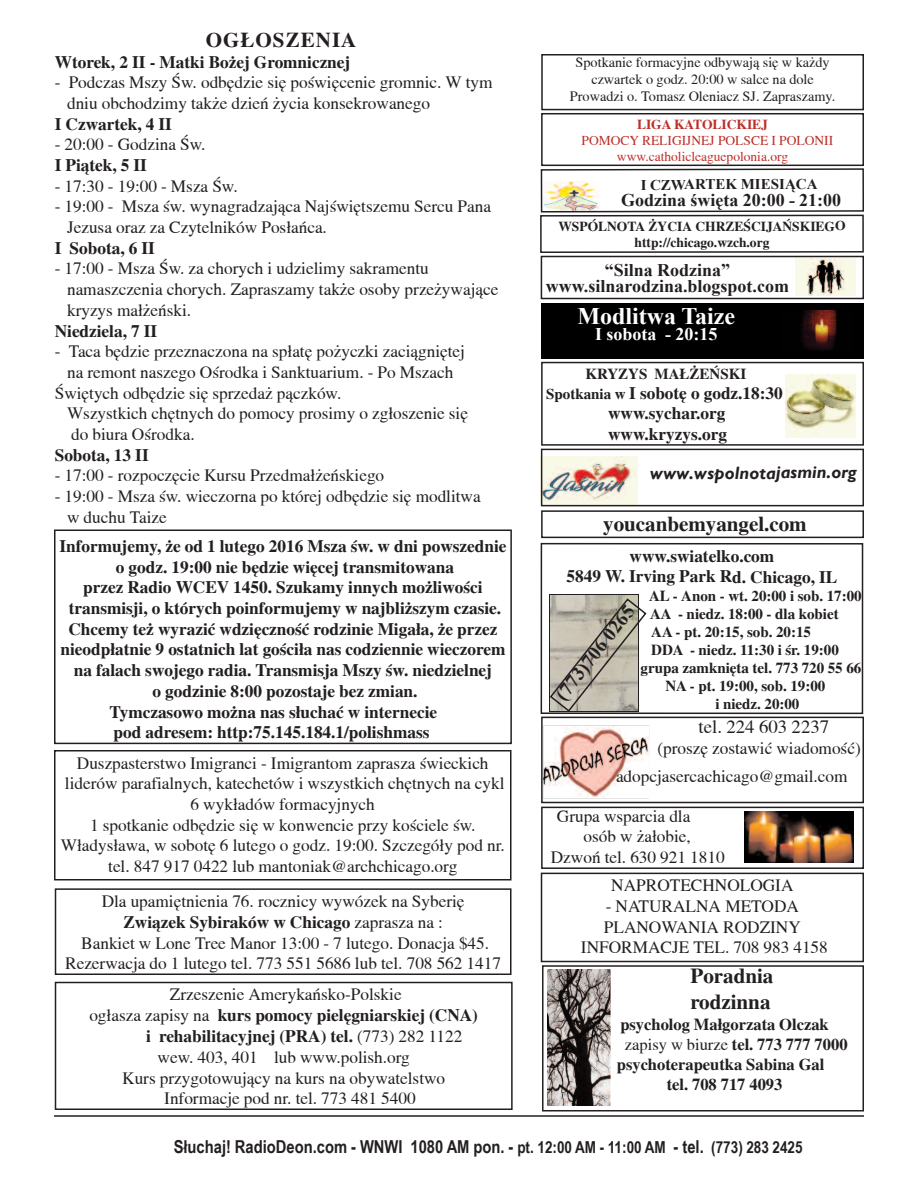
<style>
.page{position:relative;width:918px;height:1188px;background:#fff}
.page>*{position:absolute;margin:0;border:0;box-sizing:border-box;transform-origin:0 0}
.t1{font:700 23.7px "Times New Roman";color:#fff}
.t2{font:700 21px/25.2px "Toronto";color:#231f20}
.t3{font:700 20.85px "Toronto";color:#231f20}
.t4{font:700 20.85px "Toronto";letter-spacing:.05em;color:#231f20}
.t5{font:700 19.35px "Times New Roman";color:#231f20}
.t6{font:18.75px "Toronto";color:#231f20}
.t7{font:700 17.85px "Arial Narrow";color:#231f20}
.t8{font:700 17.85px/16.5px "Times New Roman";color:#231f20;text-align:center}
.t9{font:italic 700 17.85px "Gill Sans";letter-spacing:-.005em;color:#231f20}
.t10{font:700 17.85px "Times New Roman";color:#fff}
.t11{font:17.25px/20.7px "Toronto";color:#231f20}
.t12{font:700 17.25px/20.7px "Toronto";color:#231f20;text-align:center}
.t13{font:700 16.5px "Toronto";color:#231f20}
.t14{font:700 15px "Toronto";color:#231f20}
.t15{font:700 14.85px "Times New Roman";color:#231f20}
.t16{font:14.25px/17.1px "Toronto";color:#231f20;text-align:center}
.t17{font:13.5px/16.2px "Toronto";color:#be2e28}
.t18{font:700 13.5px/16.4px "Toronto";color:#231f20;text-align:center}
.t19{font:700 13.5px "Toronto";color:#be2e28}
.s1{font-weight:700}
.s2{font-weight:400}
.s3{font-size:15px}
.s4{font-size:16.5px}
</style>
<div class="page">
<hr style="left:54px;top:1115px;width:810px;height:2px;background:#231f20">
<div style="left:541px;top:113px;width:323px;height:53px;border:2px solid #231f20"></div>
<div style="left:541px;top:303px;width:323px;height:56px;background:#000"></div>
<img style="left:548px;top:969px;width:63px;height:137px">
<div style="left:541px;top:510px;width:323px;height:28px;border:2px solid #231f20"></div>
<svg style="left:540px;top:168px;width:324px;height:85px"></svg>
<div style="left:541px;top:362px;width:323px;height:84px;border:2px solid #231f20"></div>
<img style="left:785px;top:375px;width:70px;height:62px">
<div style="left:541px;top:256px;width:323px;height:43px;border:2px solid #231f20"></div>
<div style="left:794px;top:259px;width:63px;height:37px;background:#f9f9e7"></div>
<img style="left:807px;top:259px;width:38px;height:37px">
<img style="left:802px;top:310px;width:35px;height:41px">
<svg style="left:541px;top:456px;width:97px;height:51px"></svg>
<img style="left:544px;top:456px;width:93px;height:47px">
<div style="left:541px;top:449px;width:323px;height:57px;border:2px solid #231f20"></div>
<div style="left:541px;top:543px;width:322px;height:171px;border:2px solid #231f20"></div>
<svg style="left:549px;top:597px;width:99px;height:116px;background:#b9b4a8"></svg>
<div style="left:541px;top:807px;width:323px;height:62px;border:2px solid #231f20"></div>
<img style="left:745px;top:811px;width:109px;height:52px">
<div style="left:542px;top:965px;width:322px;height:147px;border:2px solid #231f20"></div>
<img style="left:544px;top:726px;width:105px;height:73px">
<div style="left:541px;top:717px;width:323px;height:86px;border:2px solid #231f20"></div>
<div style="left:541px;top:54px;width:323px;height:56px;border:2px solid #231f20"></div>
<div style="left:541px;top:873px;width:323px;height:89px;border:2px solid #231f20"></div>
<div style="left:54px;top:530px;width:458px;height:214px;border:2px solid #231f20"></div>
<div style="left:55px;top:982px;width:458px;height:128px;border:2px solid #231f20"></div>
<div style="left:55px;top:888px;width:457px;height:87px;border:2px solid #231f20"></div>
<div style="left:54px;top:750px;width:458px;height:131px;border:2px solid #231f20"></div>
<p class="t4" style="left:206px;top:28px;width:152px">OG£OSZENIA</p>
<p class="t12" style="left:55px;top:51px;width:297px">Wtorek, 2 II - Matki Bożej Gromnicznej</p>
<p class="t11" style="left:67px;top:72px;width:427px;text-indent:-12px">- Podczas Mszy Św. odbędzie się poświęcenie gromnic. W tym dniu obchodzimy także dzień życia konsekrowanego</p>
<p class="t12" style="left:55px;top:113px;width:119px">I Czwartek, 4 II</p>
<p class="t11" style="left:55px;top:134px;width:152px">- 20:00 - Godzina Św.</p>
<p class="t12" style="left:55px;top:155px;width:94px">I Piątek, 5 II</p>
<p class="t11" style="left:55px;top:175px;width:184px">- 17:30 - 19:00 - Msza Św.</p>
<p class="t11" style="left:67px;top:196px;width:425px;text-indent:-12px">- 19:00 - Msza św. wynagradzająca Najświętszemu Sercu Pana<br>Jezusa oraz za Czytelników Posłańca.</p>
<p class="t12" style="left:55px;top:238px;width:102px">I Sobota, 6 II</p>
<p class="t11" style="left:67px;top:258px;width:433px;text-indent:-12px">- 17:00 - Msza Św. za chorych i udzielimy sakramentu namaszczenia chorych. Zapraszamy także osoby przeżywające kryzys małżeński.</p>
<p class="t12" style="left:55px;top:320px;width:104px">Niedziela, 7 II</p>
<p class="t11" style="left:55px;top:341px;width:412px">- Taca będzie przeznaczona na spłatę pożyczki zaciągniętej</p>
<p class="t11" style="left:67px;top:362px;width:388px">na remont naszego Ośrodka i Sanktuarium. - Po Mszach</p>
<p class="t11" style="left:55px;top:382px;width:288px">Świętych odbędzie się sprzedaż pączków.</p>
<p class="t11" style="left:67px;top:403px;width:402px">Wszystkich chętnych do pomocy prosimy o zgłoszenie się</p>
<p class="t11" style="left:71px;top:424px;width:125px">do biura Ośrodka.</p>
<p class="t12" style="left:55px;top:445px;width:95px">Sobota, 13 II</p>
<p class="t11" style="left:55px;top:465px;width:331px">- 17:00 - rozpoczęcie Kursu Przedmałżeńskiego</p>
<p class="t11" style="left:67px;top:486px;width:415px;text-indent:-12px">- 19:00 - Msza św. wieczorna po której odbędzie się modlitwa w duchu Taize</p>
<p class="t12" style="left:59px;top:536px;width:449px">Informujemy, że od 1 lutego 2016 Msza św. w dni powszednie</p>
<p class="t12" style="left:116px;top:556px;width:340px">o godz. 19:00 nie będzie więcej transmitowana</p>
<p class="t12" style="left:83px;top:577px;width:401px">przez Radio WCEV 1450. Szukamy innych możliwości</p>
<p class="t12" style="left:69px;top:598px;width:434px">transmisji, o których poinformujemy w najbliższym czasie.</p>
<p class="t12" style="left:69px;top:618px;width:430px">Chcemy też wyrazić wdzięczność rodzinie Migała, że przez</p>
<p class="t12" style="left:61px;top:639px;width:446px">nieodpłatnie 9 ostatnich lat gościła nas codziennie wieczorem</p>
<p class="t12" style="left:74px;top:660px;width:420px">na falach swojego radia. Transmisja Mszy św. niedzielnej</p>
<p class="t12" style="left:152px;top:680px;width:267px">o godzinie 8:00 pozostaje bez zmian.</p>
<p class="t12" style="left:110px;top:701px;width:329px">Tymczasowo można nas słuchać w internecie</p>
<p class="t12" style="left:114px;top:722px;width:317px">pod adresem: http:75.145.184.1/polishmass</p>
<p class="t11" style="left:61px;top:752px;width:446px;text-align:center">Duszpasterstwo Imigranci - Imigrantom zaprasza świeckich liderów parafialnych, katechetów i wszystkich chętnych na cykl 6 wykładów formacyjnych<br>1 spotkanie odbędzie się w konwencie przy kościele św.<br>Władysława, w sobotę 6 lutego o godz. 19:00. Szczegóły pod nr. tel. 847 917 0422 lub mantoniak@archchicago.org</p>
<p class="t11" style="left:65px;top:891px;width:437px;text-align:center">Dla upamiętnienia 76. rocznicy wywózek na Syberię<br><span class="s1">Związek Sybiraków w Chicago</span> zaprasza na :<br>Bankiet w Lone Tree Manor 13:00 - 7 lutego. Donacja $45.<br>Rezerwacja do 1 lutego tel. 773 551 5686 lub tel. 708 562 1417</p>
<p class="t11" style="left:170px;top:984px;width:233px">Zrzeszenie Amerykańsko-Polskie</p>
<p class="t12" style="left:89px;top:1005px;width:390px"><span class="s2">ogłasza zapisy na</span> kurs pomocy pielęgniarskiej (CNA)</p>
<p class="t12" style="left:146px;top:1026px;width:318px">i rehabilitacyjnej (PRA) tel. <span class="s2">(773) 282 1122</span></p>
<p class="t11" style="left:158px;top:1047px;width:254px">wew. 403, 401 lub www.polish.org</p>
<p class="t11" style="left:122px;top:1067px;width:325px">Kurs przygotowujący na kurs na obywatelstwo</p>
<p class="t11" style="left:164px;top:1088px;width:253px">Informacje pod nr. tel. 773 481 5400</p>
<p class="t16" style="left:570px;top:53px;width:267px">Spotkanie formacyjne odbywają się w każdy czwartek o godz. 20:00 w salce na dole<br>Prowadzi o. Tomasz Oleniacz SJ. Zapraszamy.</p>
<p class="t19" style="left:637px;top:116px;width:133px">LIGA KATOLICKIEJ</p>
<p class="t17" style="left:617px;top:132px;width:218px;text-indent:-35px">POMOCY RELIGIJNEJ POLSCE I POLONII www.catholicleaguepolonia.org</p>
<p class="t15" style="left:641px;top:176px;width:178px">I CZWARTEK MIESIĄCA</p>
<p class="t8" style="left:621px;top:192px;width:222px">Godzina święta 20:00 - 21:00</p>
<p class="t18" style="left:558px;top:218px;width:289px">WSPÓLNOTA ŻYCIA CHRZEŚCIJAŃSKIEGO http://chicago.wzch.org</p>
<p class="t8" style="left:546px;top:261px;width:245px">“Silna Rodzina” www.silnarodzina.blogspot.com</p>
<h1 class="t1" style="left:577px;top:303px;width:159px">Modlitwa Taize</h1>
<p class="t10" style="left:595px;top:324px;width:124px">I sobota - 20:15</p>
<p class="t14" style="left:585px;top:365px;width:162px">KRYZYS MAŁŻEŃSKI</p>
<p class="t12" style="left:546px;top:382px;width:238px"><span class="s3">Spotkania w</span> I sobotę o godz.18:30 www.sychar.org www.kryzys.org</p>
<p class="t9" style="left:650px;top:462px;width:208px">www.wspolnotajasmin.org</p>
<p class="t3" style="left:603px;top:512px;width:205px">youcanbemyangel.com</p>
<p class="t12" style="left:567px;top:545px;width:272px">www.swiatelko.com<br>5849 W. Irving Park Rd. Chicago, IL</p>
<p class="t14" style="left:649px;top:588px;width:214px">AL - Anon - wt. 20:00 i sob. 17:00</p>
<p class="t14" style="left:650px;top:606px;width:190px">AA - niedz. 18:00 - dla kobiet</p>
<p class="t14" style="left:651px;top:624px;width:161px">AA - pt. 20:15, sob. 20:15</p>
<p class="t14" style="left:651px;top:642px;width:189px">DDA - niedz. 11:30 i śr. 19:00</p>
<p class="t14" style="left:641px;top:660px;width:222px">grupa zamknięta tel. 773 720 55 66</p>
<p class="t14" style="left:665px;top:678px;width:161px">NA - pt. 19:00, sob. 19:00</p>
<p class="t14" style="left:715px;top:696px;width:86px">i niedz. 20:00</p>
<p class="t5" style="left:551px;top:691px;width:117px;rotate:-52deg">(773)706 0265</p>
<p class="t6" style="left:699px;top:716px;width:132px">tel. 224 603 2237</p>
<p class="t11" style="left:616px;top:734px;width:246px;line-height:27.9px;text-indent:41px">(proszę zostawić wiadomość) adopcjasercachicago@gmail.com</p>
<p class="t11" style="left:557px;top:805px;width:135px">Grupa wsparcia dla</p>
<p class="t11" style="left:584px;top:826px;width:109px">osób w żałobie,</p>
<p class="t11" style="left:551px;top:847px;width:175px">Dzwoń tel. 630 921 1810</p>
<p class="t11" style="left:611px;top:875px;width:184px">NAPROTECHNOLOGIA</p>
<p class="t11" style="left:581px;top:896px;width:248px;text-align:center">- NATURALNA METODA<br>PLANOWANIA RODZINY<br>INFORMACJE TEL. 708 983 4158</p>
<p class="t2" style="left:690px;top:964px;width:84px">Poradnia rodzinna</p>
<p class="t13" style="left:620px;top:1015px;width:210px">psycholog Małgorzata Olczak</p>
<p class="t13" style="left:625px;top:1035px;width:224px"><span class="s2">zapisy w biurze</span> tel. 773 777 7000</p>
<p class="t13" style="left:617px;top:1055px;width:209px">psychoterapeutka Sabina Gal</p>
<p class="t13" style="left:667px;top:1075px;width:117px">tel. 708 717 4093</p>
<p class="t7" style="left:174px;top:1137px;width:630px">Słuchaj! RadioDeon.com - WNWI 1080 AM pon. - <span class="s4">pt. 12:00 AM - 11:00 AM</span> - tel. <span class="s4">(773) 283 2425</span></p>
</div>
